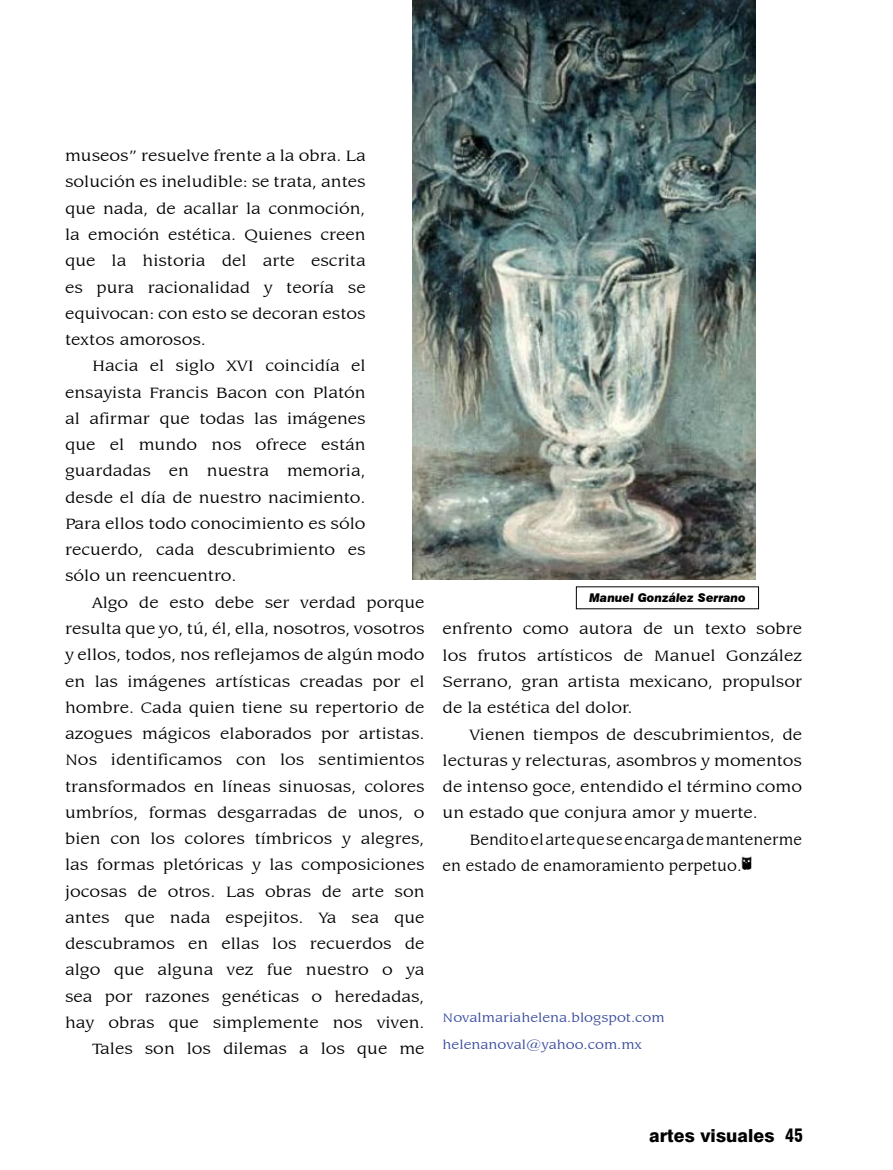
<style>
.page{position:relative;width:893px;height:1170px;background:#fff}
.page>*{position:absolute;margin:0;border:0;box-sizing:border-box;transform-origin:0 0}
.t1{font:800 18px "Swiss 721 BT";color:#000}
.t2{font:16.5px/26.2px "Leawood IT Cby BT";color:#000;text-align:justify;scale:1.13 1}
.t3{font:16.5px/26.2px "Leawood IT Cby BT";color:#000;scale:1.04 1}
.t4{font:13.5px/26.2px "Leawood IT Cby BT";color:#36499e;scale:1.15 1}
.t5{font:italic 900 12px "Swiss 721 BT";color:#000;scale:.95 1}
.s1{font-weight:900;font-stretch:condensed}
</style>
<div class="page">
<img style="left:742px;top:856px;width:9px;height:14px">
<img style="left:413px;top:0;width:342px;height:579px">
<p class="t2" style="left:65px;top:143px;width:268px">museos” resuelve frente a la obra. La solución es ineludible: se trata, antes que nada, de acallar la conmoción, la emoción estética. Quienes creen que la historia del arte escrita es pura racionalidad y teoría se equivocan: con esto se decoran estos textos amorosos.</p>
<p class="t2" style="left:65px;top:353px;width:268px;text-indent:27px">Hacia el siglo XVI coincidía el ensayista Francis Bacon con Platón al afirmar que todas las imágenes que el mundo nos ofrece están guardadas en nuestra memoria, desde el día de nuestro nacimiento.<br>Para ellos todo conocimiento es sólo recuerdo, cada descubrimiento es sólo un reencuentro.</p>
<p class="t2" style="left:65px;top:589px;width:320px;text-align:right">Algo de esto debe ser verdad porque resulta que yo, tú, él, ella, nosotros, vosotros y ellos, todos, nos reflejamos de algún modo en las imágenes artísticas creadas por el hombre. Cada quien tiene su repertorio de azogues mágicos elaborados por artistas.<br>Nos identificamos con los sentimientos transformados en líneas sinuosas, colores umbríos, formas desgarradas de unos, o bien con los colores tímbricos y alegres, las formas pletóricas y las composiciones jocosas de otros. Las obras de arte son antes que nada espejitos. Ya sea que descubramos en ellas los recuerdos de algo que alguna vez fue nuestro o ya sea por razones genéticas o heredadas, hay obras que simplemente nos viven.<br>Tales son los dilemas a los que me</p>
<p class="t5" style="left:589px;top:590px;width:166px">Manuel González Serrano</p>
<p class="t2" style="left:443px;top:616px;width:320px">enfrento como autora de un texto sobre los frutos artísticos de Manuel González Serrano, gran artista mexicano, propulsor de la estética del dolor.</p>
<p class="t2" style="left:443px;top:721px;width:320px;text-indent:27px">Vienen tiempos de descubrimientos, de lecturas y relecturas, asombros y momentos de intenso goce, entendido el término como un estado que conjura amor y muerte.</p>
<p class="t3" style="left:443px;top:826px;width:347px;text-indent:27px">Bendito el arte que se encarga de mantenerme en estado de enamoramiento perpetuo.</p>
<p class="t4" style="left:443px;top:1004px;width:195px">Novalmariahelena.blogspot.com helenanoval@yahoo.com.mx</p>
<p class="t1" style="left:649px;top:1124px;width:156px">artes visuales <span class="s1">45</span></p>
</div>
